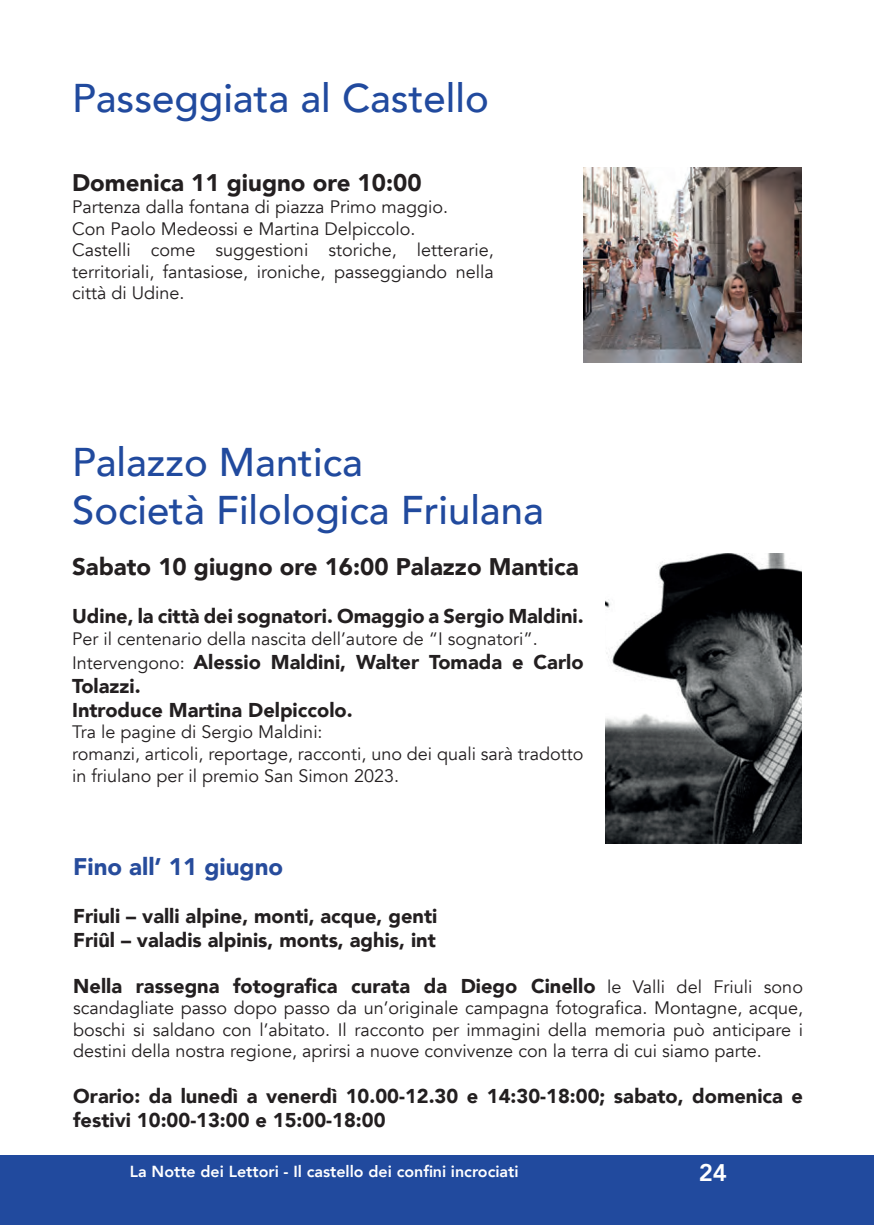
<style>
.page{position:relative;width:874px;height:1225px;background:#fff}
.page>*{position:absolute;margin:0;border:0;box-sizing:border-box;transform-origin:0 0}
.t1{font:500 40px/48px "Avenir";color:#214a9e}
.t2{font:900 24px "Avenir";color:#231f20}
.t3{font:900 24px "Avenir";color:#274c9c}
.t4{font:800 24px "Avenir";color:#fff}
.t5{font:900 20px/24px "Avenir";color:#231f20}
.t6{font:18px/21.6px "Avenir";color:#231f20}
.t7{font:800 16px "Avenir";color:#fff}
.s1{font-weight:400;font-size:18px}
</style>
<div class="page">
<div style="left:0;top:1155px;width:873px;height:70px;background:#214a9e"></div>
<img style="left:583px;top:167px;width:217px;height:196px">
<img style="left:605px;top:553px;width:196px;height:290px">
<h1 class="t1" style="left:72px;top:72px;width:418px">Passeggiata al Castello</h1>
<h2 class="t2" style="left:72px;top:162px;width:351px">Domenica 11 giugno ore 10:00</h2>
<p class="t6" style="left:72px;top:196px;width:423px">Partenza dalla fontana di piazza Primo maggio.<br>Con Paolo Medeossi e Martina Delpiccolo.<br>Castelli come suggestioni storiche, letterarie, territoriali, fantasiose, ironiche, passeggiando nella città di Udine.</p>
<h1 class="t1" style="left:72px;top:436px;width:473px">Palazzo Mantica<br>Società Filologica Friulana</h1>
<h2 class="t2" style="left:72px;top:546px;width:508px">Sabato 10 giugno ore 16:00 Palazzo Mantica</h2>
<p class="t5" style="left:72px;top:603px;width:513px">Udine, la città dei sognatori. Omaggio a Sergio Maldini.</p>
<p class="t6" style="left:72px;top:628px;width:467px">Per il centenario della nascita dell’autore de “I sognatori”.</p>
<p class="t5" style="left:72px;top:649px;width:512px"><span class="s1">Intervengono:</span> Alessio Maldini, Walter Tomada e Carlo<br>Tolazzi.<br>Introduce Martina Delpiccolo.</p>
<p class="t6" style="left:72px;top:721px;width:512px">Tra le pagine di Sergio Maldini:<br>romanzi, articoli, reportage, racconti, uno dei quali sarà tradotto in friulano per il premio San Simon 2023.</p>
<h2 class="t3" style="left:73px;top:846px;width:211px">Fino all’ 11 giugno</h2>
<p class="t5" style="left:73px;top:903px;width:365px">Friuli – valli alpine, monti, acque, genti<br>Friûl – valadis alpinis, monts, aghis, int</p>
<p class="t5" style="left:73px;top:973px;width:731px">Nella rassegna fotografica curata da Diego Cinello <span class="s1">le Valli del Friuli sono</span></p>
<p class="t6" style="left:73px;top:997px;width:731px;text-align:justify">scandagliate passo dopo passo da un’originale campagna fotografica. Montagne, acque, boschi si saldano con l’abitato. Il racconto per immagini della memoria può anticipare i destini della nostra regione, aprirsi a nuove convivenze con la terra di cui siamo parte.</p>
<p class="t5" style="left:73px;top:1083px;width:731px">Orario: da lunedì a venerdì 10.00-12.30 e 14:30-18:00; sabato, domenica e festivi 10:00-13:00 e 15:00-18:00</p>
<p class="t7" style="left:130px;top:1159px;width:390px">La Notte dei Lettori - Il castello dei confini incrociati</p>
<h2 class="t4" style="left:698px;top:1154px;width:30px">24</h2>
</div>
